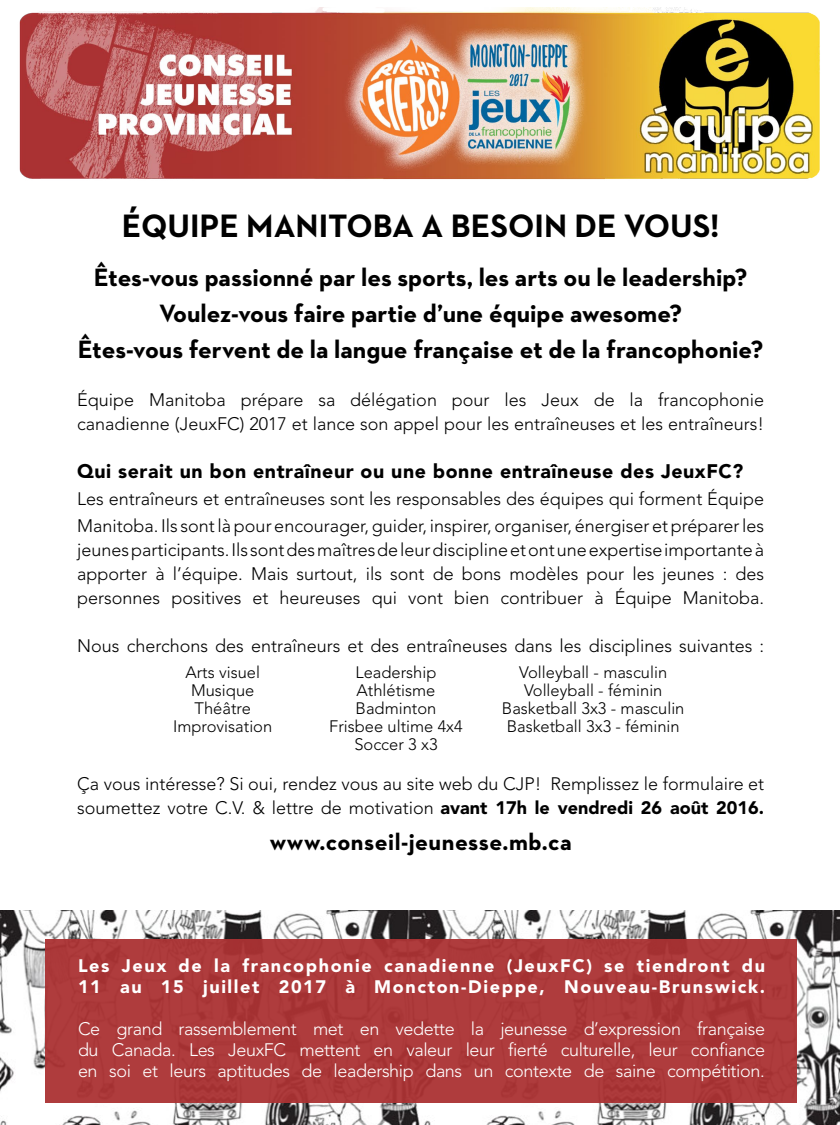
<style>
.page{position:relative;width:840px;height:1125px;background:#fff}
.page>*{position:absolute;margin:0;border:0;box-sizing:border-box;transform-origin:0 0}
.t1{font:700 33px "Neutraface 2 Text";color:#000}
.t2{font:700 25.5px/36px "Neutraface 2 Text";color:#000;text-align:center}
.t3{font:700 24px "Neutraface 2 Text";letter-spacing:.02em;color:#000}
.t4{font:900 19.5px "Avenir LT Pro";letter-spacing:.03em;color:#000}
.t5{font:300 18px/24px "Avenir LT Pro";color:#000}
.t6{font:300 18px/21px "Avenir LT Pro";letter-spacing:-.02em;color:#fff;text-align:justify}
.t7{font:900 18px/21px "Avenir LT Pro";letter-spacing:.09em;color:#fff}
.t8{font:300 16.5px/18px "Avenir LT Pro";color:#000;text-align:center}
.s1{font-weight:900}
</style>
<div class="page">
<img style="left:1px;top:910px;width:839px;height:215px">
<img style="left:19px;top:8px;width:801px;height:172px">
<div style="left:46px;top:939px;width:751px;height:163px;background:#af3c3d"></div>
<h1 class="t1" style="left:122px;top:205px;width:599px">ÉQUIPE MANITOBA A BESOIN DE VOUS!</h1>
<h2 class="t2" style="left:78px;top:259px;width:687px">Êtes-vous passionné par les sports, les arts ou le leadership?<br>Voulez-vous faire partie d’une équipe awesome?<br>Êtes-vous fervent de la langue française et de la francophonie?</h2>
<p class="t5" style="left:77px;top:387px;width:689px">Équipe Manitoba prépare sa délégation pour les Jeux de la francophonie canadienne (JeuxFC) 2017 et lance son appel pour les entraîneuses et les entraîneurs!</p>
<p class="t4" style="left:77px;top:459px;width:668px">Qui serait un bon entraîneur ou une bonne entraîneuse des JeuxFC?</p>
<p class="t5" style="left:77px;top:485px;width:689px;line-height:27px">Les entraîneurs et entraîneuses sont les responsables des équipes qui forment Équipe<br>Manitoba. Ils sont là pour encourager, guider, inspirer, organiser, énergiser et préparer les</p>
<p class="t5" style="left:77px;top:537px;width:689px;text-align:justify">jeunes participants. Ils sont des maîtres de leur discipline et ont une expertise importante à apporter à l’équipe. Mais surtout, ils sont de bons modèles pour les jeunes : des personnes positives et heureuses qui vont bien contribuer à Équipe Manitoba.</p>
<p class="t5" style="left:77px;top:633px;width:689px">Nous cherchons des entraîneurs et des entraîneuses dans les disciplines suivantes :</p>
<p class="t8" style="left:173px;top:664px;width:101px">Arts visuel<br>Musique<br>Théâtre<br>Improvisation</p>
<p class="t8" style="left:502px;top:664px;width:184px">Volleyball - masculin<br>Volleyball - féminin<br>Basketball 3x3 - masculin<br>Basketball 3x3 - féminin</p>
<p class="t8" style="left:329px;top:664px;width:135px">Leadership<br>Athlétisme<br>Badminton<br>Frisbee ultime 4x4<br>Soccer 3 x3</p>
<p class="t5" style="left:77px;top:771px;width:689px">Ça vous intéresse? Si oui, rendez vous au site web du CJP! Remplissez le formulaire et soumettez votre C.V. &amp; lettre de motivation <span class="s1">avant 17h le vendredi 26 août 2016.</span></p>
<h3 class="t3" style="left:270px;top:826px;width:304px">www.conseil-jeunesse.mb.ca</h3>
<p class="t7" style="left:78px;top:956px;width:689px">Les Jeux de la francophonie canadienne (JeuxFC) se tiendront du<br>11 au 15 juillet 2017 à Moncton-Dieppe, Nouveau-Brunswick.</p>
<p class="t6" style="left:78px;top:1019px;width:689px">Ce grand rassemblement met en vedette la jeunesse d’expression française du Canada. Les JeuxFC mettent en valeur leur fierté culturelle, leur confiance en soi et leurs aptitudes de leadership dans un contexte de saine compétition.</p>
</div>
